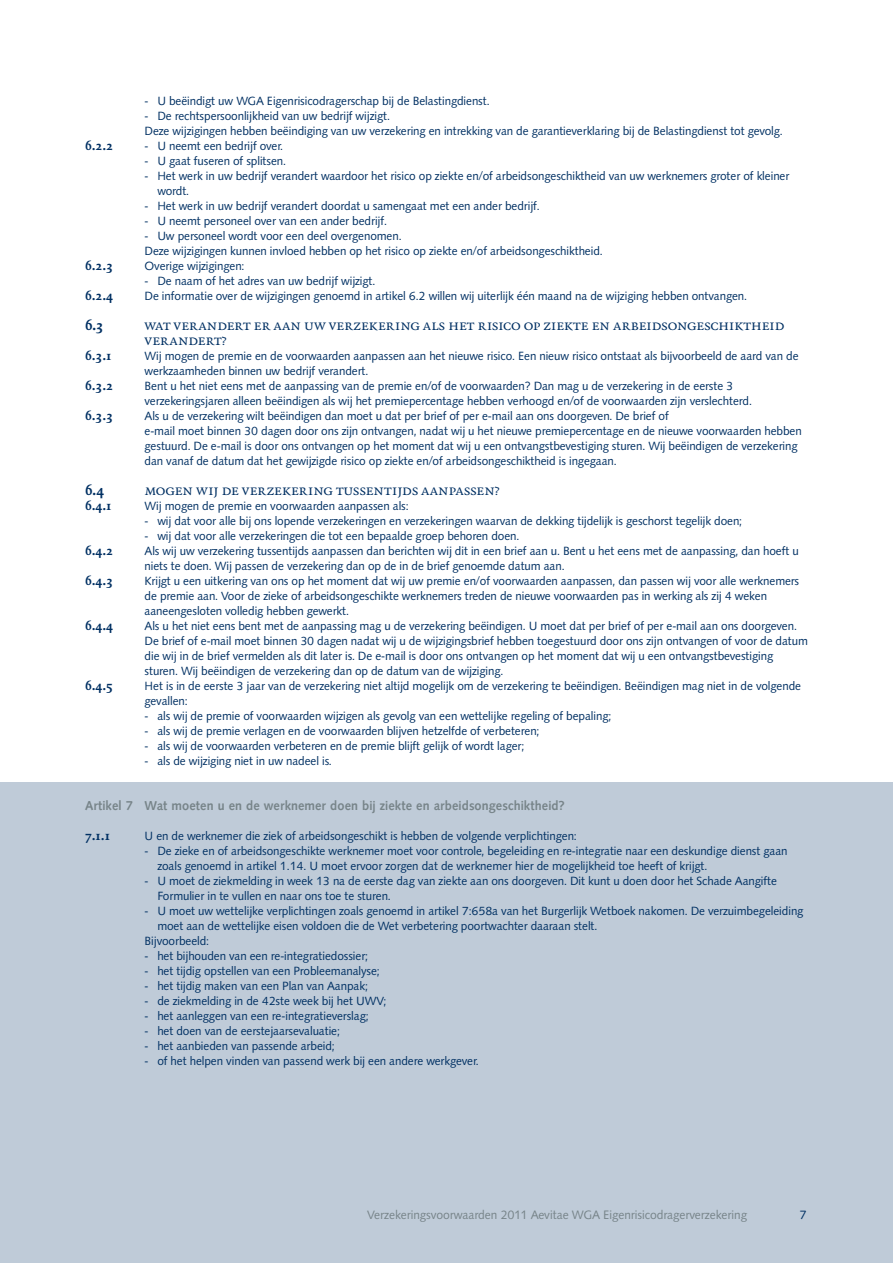
<style>
.page{position:relative;width:893px;height:1263px;background:#fff}
.page>*{position:absolute;margin:0;border:0;box-sizing:border-box;transform-origin:0 0}
.t1{font:15px/15px "Quadraat Small Caps";letter-spacing:-.025em;color:#003063}
.t2{font:700 15px "Quadraat";color:#003063}
.t3{font:700 13.5px "Quadraat";color:#003063}
.t4{font:700 12.75px "Cg Symphony";letter-spacing:.01em;color:#778489}
.t5{font:12px "Cg Symphony";color:#778489}
.t6{font:12px "Cg Symphony";color:#003063}
.t7{font:11.7px/15px "Cg Symphony";color:#003063}
</style>
<div class="page">
<div style="left:0;top:782px;width:893px;height:481px;background:#bfcbd8"></div>
<p class="t7" style="left:145px;top:93px;width:346px">- U beëindigt uw WGA Eigenrisicodragerschap bij de Belastingdienst.</p>
<p class="t7" style="left:145px;top:108px;width:640px">- De rechtspersoonlijkheid van uw bedrijf wijzigt.<br>Deze wijzigingen hebben beëindiging van uw verzekering en intrekking van de garantieverklaring bij de Belastingdienst tot gevolg.</p>
<p class="t3" style="left:85px;top:139px;width:29px">6.2.2</p>
<p class="t7" style="left:145px;top:138px;width:140px">- U neemt een bedrijf over.</p>
<p class="t7" style="left:145px;top:153px;width:143px">- U gaat fuseren of splitsen.</p>
<p class="t7" style="left:157px;top:168px;width:633px;text-indent:-13px">- Het werk in uw bedrijf verandert waardoor het risico op ziekte en/of arbeidsongeschiktheid van uw werknemers groter of kleiner wordt.</p>
<p class="t7" style="left:145px;top:198px;width:397px">- Het werk in uw bedrijf verandert doordat u samengaat met een ander bedrijf.</p>
<p class="t7" style="left:145px;top:213px;width:244px">- U neemt personeel over van een ander bedrijf.</p>
<p class="t7" style="left:145px;top:228px;width:460px">- Uw personeel wordt voor een deel overgenomen.<br>Deze wijzigingen kunnen invloed hebben op het risico op ziekte en/of arbeidsongeschiktheid.</p>
<p class="t3" style="left:85px;top:259px;width:29px">6.2.3</p>
<p class="t7" style="left:145px;top:258px;width:101px">Overige wijzigingen:</p>
<p class="t7" style="left:145px;top:273px;width:232px">- De naam of het adres van uw bedrijf wijzigt.</p>
<p class="t3" style="left:85px;top:289px;width:29px">6.2.4</p>
<p class="t7" style="left:145px;top:288px;width:604px">De informatie over de wijzigingen genoemd in artikel 6.2 willen wij uiterlijk één maand na de wijziging hebben ontvangen.</p>
<p class="t2" style="left:85px;top:318px;width:20px">6.3</p>
<p class="t1" style="left:145px;top:318px;width:641px">wat verandert er aan uw verzekering als het risico op ziekte en arbeidsongeschiktheid verandert?</p>
<p class="t3" style="left:85px;top:349px;width:28px">6.3.1</p>
<p class="t7" style="left:145px;top:348px;width:655px">Wij mogen de premie en de voorwaarden aanpassen aan het nieuwe risico. Een nieuw risico ontstaat als bijvoorbeeld de aard van de werkzaamheden binnen uw bedrijf verandert.</p>
<p class="t3" style="left:85px;top:379px;width:29px">6.3.2</p>
<p class="t7" style="left:145px;top:378px;width:609px">Bent u het niet eens met de aanpassing van de premie en/of de voorwaarden? Dan mag u de verzekering in de eerste 3 verzekeringsjaren alleen beëindigen als wij het premiepercentage hebben verhoogd en/of de voorwaarden zijn verslechterd.</p>
<p class="t3" style="left:85px;top:409px;width:29px">6.3.3</p>
<p class="t7" style="left:145px;top:408px;width:659px">Als u de verzekering wilt beëindigen dan moet u dat per brief of per e-mail aan ons doorgeven. De brief of<br>e-mail moet binnen 30 dagen door ons zijn ontvangen, nadat wij u het nieuwe premiepercentage en de nieuwe voorwaarden hebben gestuurd. De e-mail is door ons ontvangen op het moment dat wij u een ontvangstbevestiging sturen. Wij beëindigen de verzekering dan vanaf de datum dat het gewijzigde risico op ziekte en/of arbeidsongeschiktheid is ingegaan.</p>
<p class="t2" style="left:85px;top:483px;width:21px">6.4</p>
<p class="t1" style="left:145px;top:483px;width:357px">mogen wij de verzekering tussentijds aanpassen?</p>
<p class="t3" style="left:85px;top:499px;width:28px">6.4.1</p>
<p class="t7" style="left:145px;top:498px;width:266px">Wij mogen de premie en voorwaarden aanpassen als:</p>
<p class="t7" style="left:145px;top:513px;width:599px">- wij dat voor alle bij ons lopende verzekeringen en verzekeringen waarvan de dekking tijdelijk is geschorst tegelijk doen;</p>
<p class="t7" style="left:145px;top:528px;width:376px">- wij dat voor alle verzekeringen die tot een bepaalde groep behoren doen.</p>
<p class="t3" style="left:85px;top:544px;width:29px">6.4.2</p>
<p class="t7" style="left:145px;top:543px;width:656px">Als wij uw verzekering tussentijds aanpassen dan berichten wij dit in een brief aan u. Bent u het eens met de aanpassing, dan hoeft u niets te doen. Wij passen de verzekering dan op de in de brief genoemde datum aan.</p>
<p class="t3" style="left:85px;top:574px;width:29px">6.4.3</p>
<p class="t7" style="left:145px;top:573px;width:656px">Krijgt u een uitkering van ons op het moment dat wij uw premie en/of voorwaarden aanpassen, dan passen wij voor alle werknemers de premie aan. Voor de zieke of arbeidsongeschikte werknemers treden de nieuwe voorwaarden pas in werking als zij 4 weken aaneengesloten volledig hebben gewerkt.</p>
<p class="t3" style="left:85px;top:619px;width:29px">6.4.4</p>
<p class="t7" style="left:145px;top:618px;width:665px">Als u het niet eens bent met de aanpassing mag u de verzekering beëindigen. U moet dat per brief of per e-mail aan ons doorgeven.<br>De brief of e-mail moet binnen 30 dagen nadat wij u de wijzigingsbrief hebben toegestuurd door ons zijn ontvangen of voor de datum die wij in de brief vermelden als dit later is. De e-mail is door ons ontvangen op het moment dat wij u een ontvangstbevestiging sturen. Wij beëindigen de verzekering dan op de datum van de wijziging.</p>
<p class="t3" style="left:85px;top:679px;width:29px">6.4.5</p>
<p class="t7" style="left:145px;top:678px;width:658px">Het is in de eerste 3 jaar van de verzekering niet altijd mogelijk om de verzekering te beëindigen. Beëindigen mag niet in de volgende gevallen:</p>
<p class="t7" style="left:145px;top:708px;width:468px">- als wij de premie of voorwaarden wijzigen als gevolg van een wettelijke regeling of bepaling;</p>
<p class="t7" style="left:145px;top:723px;width:396px">- als wij de premie verlagen en de voorwaarden blijven hetzelfde of verbeteren;</p>
<p class="t7" style="left:145px;top:738px;width:381px">- als wij de voorwaarden verbeteren en de premie blijft gelijk of wordt lager;</p>
<p class="t7" style="left:145px;top:753px;width:189px">- als de wijziging niet in uw nadeel is.</p>
<p class="t4" style="left:85px;top:798px;width:481px">Artikel 7 Wat moeten u en de werknemer doen bij ziekte en arbeidsongeschiktheid?</p>
<p class="t3" style="left:85px;top:829px;width:26px">7.1.1</p>
<p class="t7" style="left:145px;top:828px;width:434px">U en de werknemer die ziek of arbeidsongeschikt is hebben de volgende verplichtingen:</p>
<p class="t7" style="left:157px;top:843px;width:632px;text-indent:-13px">- De zieke en of arbeidsongeschikte werknemer moet voor controle, begeleiding en re-integratie naar een deskundige dienst gaan zoals genoemd in artikel 1.14. U moet ervoor zorgen dat de werknemer hier de mogelijkheid toe heeft of krijgt.</p>
<p class="t7" style="left:157px;top:873px;width:621px;text-indent:-13px">- U moet de ziekmelding in week 13 na de eerste dag van ziekte aan ons doorgeven. Dit kunt u doen door het Schade Aangifte<br>Formulier in te vullen en naar ons toe te sturen.</p>
<p class="t7" style="left:145px;top:903px;width:660px">- U moet uw wettelijke verplichtingen zoals genoemd in artikel 7:658a van het Burgerlijk Wetboek nakomen. De verzuimbegeleiding</p>
<p class="t7" style="left:157px;top:918px;width:441px">moet aan de wettelijke eisen voldoen die de Wet verbetering poortwachter daaraan stelt.</p>
<p class="t7" style="left:145px;top:933px;width:66px">Bijvoorbeeld:</p>
<p class="t7" style="left:145px;top:948px;width:225px">- het bijhouden van een re-integratiedossier;</p>
<p class="t7" style="left:145px;top:963px;width:237px">- het tijdig opstellen van een Probleemanalyse;</p>
<p class="t7" style="left:145px;top:978px;width:225px">- het tijdig maken van een Plan van Aanpak;</p>
<p class="t7" style="left:145px;top:993px;width:243px">- de ziekmelding in de 42ste week bij het UWV;</p>
<p class="t7" style="left:145px;top:1008px;width:225px">- het aanleggen van een re-integratieverslag;</p>
<p class="t7" style="left:145px;top:1023px;width:197px">- het doen van de eerstejaarsevaluatie;</p>
<p class="t7" style="left:145px;top:1038px;width:192px">- het aanbieden van passende arbeid;</p>
<p class="t7" style="left:145px;top:1053px;width:336px">- of het helpen vinden van passend werk bij een andere werkgever.</p>
<p class="t5" style="left:367px;top:1207px;width:381px">Verzekeringsvoorwaarden 2011 Aevitae WGA Eigenrisicodragerverzekering</p>
<p class="t6" style="left:799px;top:1207px;width:9px">7</p>
</div>
